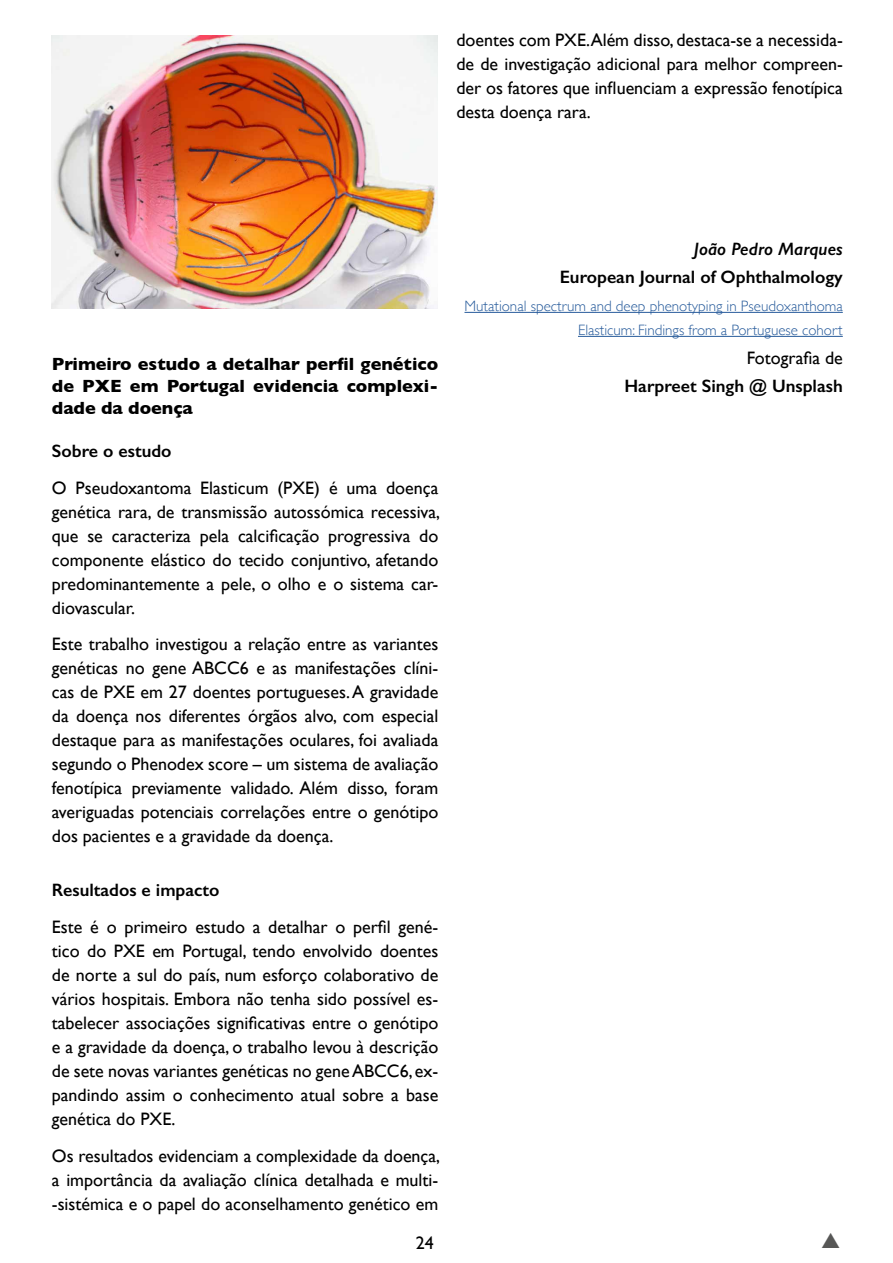
<style>
.page{position:relative;width:893px;height:1263px;background:#fff}
.page>*{position:absolute;margin:0;border:0;box-sizing:border-box;transform-origin:0 0}
.t1{font:18px/24px "Gill Sans";color:#000;text-align:justify}
.t2{font:700 18px/21.6px "Gill Sans";color:#000;text-align:justify}
.t3{font:600 18px "Gill Sans";color:#000}
.t4{font:italic 600 18px "Gill Sans";color:#000}
.t5{font:18px "Gill Sans";color:#000}
.t6{font:300 15px/24px "Gill Sans";color:#275b9b;text-align:right}
</style>
<div class="page">
<hr style="left:464px;top:312px;width:379px;height:1px;background:#275b9b">
<hr style="left:578px;top:336px;width:265px;height:1px;background:#275b9b">
<img style="left:51px;top:35px;width:386px;height:274px">
<p class="t1" style="left:456px;top:28px;width:388px">doentes com PXE.Além disso, destaca-se a necessida&shy;de de investigação adicional para melhor compreen&shy;der os fatores que influenciam a expressão fenotípica desta doença rara.</p>
<p class="t2" style="left:52px;top:353px;width:388px">Primeiro estudo a detalhar perfil genético de PXE em Portugal evidencia complexi&shy;dade da doença</p>
<p class="t3" style="left:52px;top:440px;width:121px">Sobre o estudo</p>
<p class="t1" style="left:52px;top:475px;width:390px">O Pseudoxantoma Elasticum (PXE) é uma doença genética rara, de transmissão autossómica recessiva, que se caracteriza pela calcificação progressiva do componente elástico do tecido conjuntivo, afetando predominantemente a pele, o olho e o sistema car&shy;diovascular.</p>
<p class="t1" style="left:52px;top:632px;width:388px">Este trabalho investigou a relação entre as variantes genéticas no gene ABCC6 e as manifestações clíni&shy;cas de PXE em 27 doentes portugueses. A gravidade da doença nos diferentes órgãos alvo, com especial destaque para as manifestações oculares, foi avaliada segundo o Phenodex score – um sistema de avaliação fenotípica previamente validado. Além disso, foram averiguadas potenciais correlações entre o genótipo dos pacientes e a gravidade da doença.</p>
<p class="t3" style="left:52px;top:879px;width:169px">Resultados e impacto</p>
<p class="t1" style="left:52px;top:915px;width:388px">Este é o primeiro estudo a detalhar o perfil gené&shy;tico do PXE em Portugal, tendo envolvido doentes de norte a sul do país, num esforço colaborativo de vários hospitais. Embora não tenha sido possível es&shy;tabelecer associações significativas entre o genótipo e a gravidade da doença, o trabalho levou à descrição de sete novas variantes genéticas no gene ABCC6, ex&shy;pandindo assim o conhecimento atual sobre a base genética do PXE.</p>
<p class="t1" style="left:52px;top:1144px;width:390px">Os resultados evidenciam a complexidade da doença, a importância da avaliação clínica detalhada e multi--sistémica e o papel do aconselhamento genético em</p>
<p class="t5" style="left:416px;top:1232px;width:19px">24</p>
<p class="t4" style="left:694px;top:238px;width:150px">João Pedro Marques</p>
<p class="t3" style="left:560px;top:266px;width:285px">European Journal of Ophthalmology</p>
<p class="t6" style="left:464px;top:294px;width:380px">Mutational spectrum and deep phenotyping in Pseudoxanthoma<br>Elasticum: Findings from a Portuguese cohort</p>
<p class="t1" style="left:747px;top:345px;width:98px">Fotografia de</p>
<p class="t3" style="left:624px;top:375px;width:220px">Harpreet Singh @ Unsplash</p>
</div>
